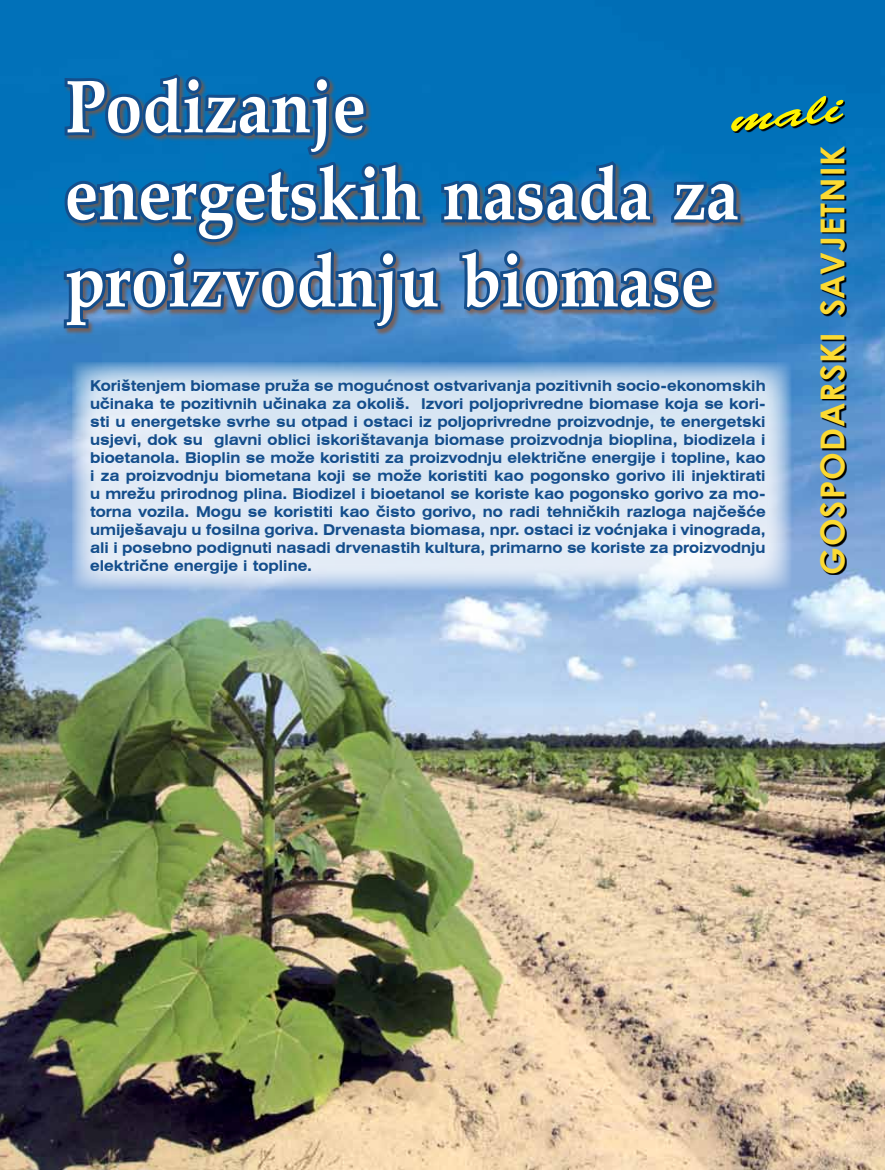
<style>
.page{position:relative;width:885px;height:1170px;background:#fff}
.page>*{position:absolute;margin:0;border:0;box-sizing:border-box;transform-origin:0 0}
.t1{font:700 75px/87px "Book Antiqua";color:#fff;scale:.88 1}
.t2{font:42px "Brush Script Std";color:#fff200;scale:1.5 1}
.t3{font:700 33px "Century Gothic";letter-spacing:.03em;color:#fcda32}
.t4{font:700 expanded 15px/18px "Swiss 721 BT";color:#144e8c;text-align:justify;scale:.9 1}
</style>
<div class="page">
<img style="left:0;top:0;width:884px;height:1169px">
<img style="left:60px;top:0;width:683px;height:863px">
<svg style="left:732px;top:97px;width:113px;height:36px;background:#005388"></svg>
<svg style="left:821px;top:147px;width:25px;height:428px;background:#295277"></svg>
<svg style="left:72px;top:362px;width:719px;height:228px;background:#d3e1f1"></svg>
<h1 class="t1" style="left:65px;top:63px;width:767px">Podizanje energetskih nasada za proizvodnju biomase</h1>
<h2 class="t2" style="left:728px;top:95px;width:76px;rotate:-6deg">mali</h2>
<h3 class="t3" style="left:807px;top:575px;width:431px;rotate:-90deg">GOSPODARSKI SAVJETNIK</h3>
<p class="t4" style="left:90px;top:376px;width:752px">Korištenjem biomase pruža se mogućnost ostvarivanja pozitivnih socio-ekonomskih učinaka te pozitivnih učinaka za okoliš. Izvori poljoprivredne biomase koja se kori&shy;sti u energetske svrhe su otpad i ostaci iz poljoprivredne proizvodnje, te energetski usjevi, dok su glavni oblici iskorištavanja biomase proizvodnja bioplina, biodizela i bioetanola. Bioplin se može koristiti za proizvodnju električne energije i topline, kao i za proizvodnju biometana koji se može koristiti kao pogonsko gorivo ili injektirati u mrežu prirodnog plina. Biodizel i bioetanol se koriste kao pogonsko gorivo za mo&shy;torna vozila. Mogu se koristiti kao čisto gorivo, no radi tehničkih razloga najčešće umiješavaju u fosilna goriva. Drvenasta biomasa, npr. ostaci iz voćnjaka i vinograda, ali i posebno podignuti nasadi drvenastih kultura, primarno se koriste za proizvodnju električne energije i topline.</p>
</div>
